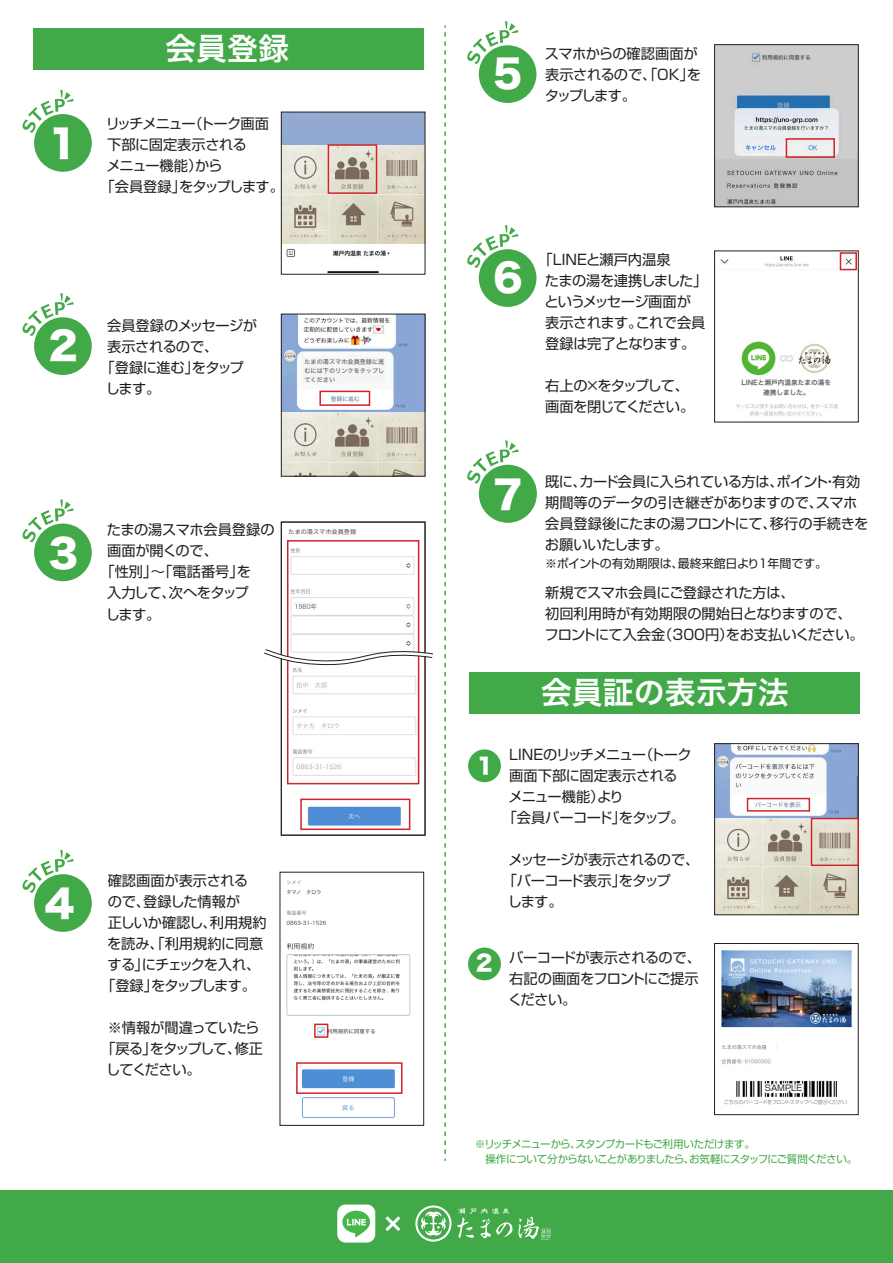
<style>
.page{position:relative;width:893px;height:1263px;background:#fff}
.page>*{position:absolute;margin:0;border:0;box-sizing:border-box;transform-origin:0 0}
.t1{font:38.4px "Hiragino Kaku W8 90 msp RKSJ H";color:#fff}
.t2{font:30.9px "Hiragino Kaku W6 90 msp RKSJ H";color:#fff}
.t3{font:24.45px "Hiragino Kaku W6 90 msp RKSJ H";color:#fff}
.t4{font:21.75px "Hiragino Kaku W8 90 msp RKSJ H";color:#fff}
.t5{font:14.25px/21px "Shin Go Pro";letter-spacing:-.035em;color:#231f20}
.t6{font:14.25px/21px "Shin Go Pro";letter-spacing:-.01em;color:#231f20}
.t7{font:14.25px/21px "Shin Go Pro";letter-spacing:-.065em;color:#231f20}
.t8{font:14.25px "Shin Go Pro";color:#231f20}
.t9{font:14.25px "Shin Go Pro";letter-spacing:-.085em;color:#231f20}
.t10{font:14.25px "Shin Go Pro";letter-spacing:-.055em;color:#231f20}
.t11{font:14.25px "Shin Go Pro";letter-spacing:-.07em;color:#231f20}
.t12{font:14.25px "Shin Go Pro";letter-spacing:-.075em;color:#231f20}
.t13{font:14.25px "Shin Go Pro";letter-spacing:-.1em;color:#231f20}
.t14{font:12px "Shin Go Pro";letter-spacing:-.01em;color:#231f20}
.t15{font:10.5px/15px "Shin Go Pro";letter-spacing:-.055em;color:#42a948}
.t16{font:8.25px "Shin Go Pro";color:#231f20}
.t17{font:6.6px/9.3px "Hiragino Kaku W6 90 msp RKSJ H";color:#595d62;text-align:center}
.t18{font:6.15px/9px "Hiragino Kaku W4 90 msp RKSJ H";color:#505152;text-align:justify}
.t19{font:5.1px "Shin Go Pro";letter-spacing:-.065em;color:#898e95}
.t20{font:4.95px "Hiragino Kaku W4 90 msp RKSJ H";color:#7b7c7f}
</style>
<div class="page">
<div style="left:0;top:1191px;width:893px;height:72px;background:#42a948"></div>
<div style="left:337px;top:1204px;width:38px;height:38px;background:#fff;border-radius:8px"></div>
<svg style="left:342px;top:1211px;width:28px;height:26px"></svg>
<svg style="left:415px;top:1205px;width:36px;height:36px"></svg>
<svg style="left:457px;top:1208px;width:94px;height:31px"></svg>
<img style="left:283px;top:521px;width:143px;height:128px">
<svg style="left:444px;top:25px;width:2px;height:1136px"></svg>
<img style="left:716px;top:46px;width:140px;height:159px">
<div style="left:714px;top:44px;width:144px;height:163px;border:1px solid #231f20"></div>
<div style="left:786px;top:138px;width:49px;height:20px;border:2px solid #d1232a"></div>
<img style="left:720px;top:253px;width:136px;height:163px">
<div style="left:33px;top:28px;width:390px;height:41px;background:#42a948"></div>
<img style="left:283px;top:316px;width:140px;height:97px">
<div style="left:319px;top:391px;width:51px;height:15px;border:2px solid #d1232a"></div>
<img style="left:287px;top:665px;width:139px;height:170px">
<div style="left:281px;top:522px;width:144px;height:313px;border:1px solid #231f20"></div>
<div style="left:300px;top:799px;width:110px;height:31px;border:2px solid #d1232a"></div>
<div style="left:287px;top:540px;width:132px;height:244px;border:2px solid #d1232a"></div>
<svg style="left:264px;top:649px;width:169px;height:16px"></svg>
<img style="left:286px;top:880px;width:125px;height:238px">
<div style="left:280px;top:872px;width:144px;height:253px;border:1px solid #231f20"></div>
<div style="left:840px;top:252px;width:17px;height:18px;border:2px solid #d1232a"></div>
<img style="left:716px;top:745px;width:140px;height:73px">
<div style="left:470px;top:672px;width:390px;height:42px;background:#42a948"></div>
<div style="left:747px;top:798px;width:63px;height:14px;border:2px solid #d1232a"></div>
<img style="left:721px;top:950px;width:131px;height:147px">
<div style="left:714px;top:943px;width:144px;height:172px;border:1px solid #231f20"></div>
<svg style="left:762px;top:1065px;width:43px;height:32px"></svg>
<div style="left:34px;top:114px;width:58px;height:58px;background:#42a948;border-radius:50%"></div>
<svg style="left:22px;top:90px;width:52px;height:43px"></svg>
<div style="left:34px;top:317px;width:58px;height:58px;background:#42a948;border-radius:50%"></div>
<svg style="left:22px;top:293px;width:52px;height:43px"></svg>
<div style="left:34px;top:523px;width:58px;height:58px;background:#42a948;border-radius:50%"></div>
<svg style="left:22px;top:499px;width:52px;height:43px"></svg>
<div style="left:34px;top:874px;width:58px;height:58px;background:#42a948;border-radius:50%"></div>
<svg style="left:22px;top:850px;width:52px;height:43px"></svg>
<div style="left:479px;top:45px;width:57px;height:58px;background:#42a948;border-radius:50%"></div>
<svg style="left:467px;top:21px;width:51px;height:43px"></svg>
<div style="left:479px;top:249px;width:57px;height:58px;background:#42a948;border-radius:50%"></div>
<svg style="left:467px;top:225px;width:51px;height:43px"></svg>
<div style="left:479px;top:465px;width:58px;height:58px;background:#42a948;border-radius:50%"></div>
<svg style="left:467px;top:440px;width:52px;height:44px"></svg>
<div style="left:468px;top:749px;width:33px;height:33px;background:#42a948;border-radius:50%"></div>
<div style="left:468px;top:947px;width:33px;height:33px;background:#42a948;border-radius:50%"></div>
<div style="left:314px;top:1023px;width:14px;height:15px;border:2px solid #d1232a"></div>
<div style="left:296px;top:1062px;width:106px;height:32px;border:2px solid #d1232a"></div>
<img style="left:281px;top:114px;width:144px;height:161px">
<img style="left:283px;top:145px;width:140px;height:98px">
<div style="left:328px;top:144px;width:49px;height:50px;border:2px solid #d1232a"></div>
<div style="left:281px;top:112px;width:144px;height:162px;border:1px solid #231f20"></div>
<div style="left:302px;top:357px;width:82px;height:26px;background:#f5f5f4"></div>
<img style="left:283px;top:413px;width:140px;height:61px">
<div style="left:290px;top:526px;width:103px;height:9px;background:#fff"></div>
<img style="left:716px;top:818px;width:140px;height:95px">
<div style="left:714px;top:743px;width:144px;height:172px;border:1px solid #231f20"></div>
<div style="left:811px;top:818px;width:48px;height:48px;border:2px solid #d1232a"></div>
<div style="left:719px;top:1043px;width:57px;height:8px;background:#fff"></div>
<h1 class="t1" style="left:48px;top:123px;width:31px">1</h1>
<h2 class="t2" style="left:165px;top:32px;width:125px">会員登録</h2>
<p class="t11" style="left:106px;top:112px;width:165px">リッチメニュー（トーク画面</p>
<p class="t5" style="left:107px;top:133px;width:141px">下部に固定表示される</p>
<p class="t9" style="left:106px;top:154px;width:117px">メニュー機能）から</p>
<p class="t10" style="left:100px;top:175px;width:185px">「会員登録」をタップします。</p>
<h1 class="t1" style="left:48px;top:326px;width:31px">2</h1>
<p class="t5" style="left:107px;top:314px;width:152px">会員登録のメッセージが</p>
<p class="t5" style="left:107px;top:335px;width:113px">表示されるので、</p>
<p class="t5" style="left:100px;top:356px;width:145px">「登録に進む」をタップ</p>
<p class="t5" style="left:106px;top:377px;width:56px">します。</p>
<p class="t18" style="left:304px;top:357px;width:81px">たまの湯スマホ会員登録に進むには下のリンクをタップしてください</p>
<h1 class="t1" style="left:48px;top:533px;width:31px">3</h1>
<p class="t5" style="left:107px;top:518px;width:169px">たまの湯スマホ会員登録の</p>
<p class="t6" style="left:107px;top:539px;width:112px">画面が開くので、</p>
<p class="t5" style="left:100px;top:560px;width:152px">「性別」～「電話番号」を</p>
<p class="t7" style="left:107px;top:581px;width:143px">入力して、次へをタップ</p>
<p class="t5" style="left:106px;top:602px;width:56px">します。</p>
<p class="t18" style="left:288px;top:528px;width:69px">たまの湯スマホ会員登録</p>
<h1 class="t1" style="left:45px;top:883px;width:31px">4</h1>
<p class="t6" style="left:108px;top:868px;width:142px">確認画面が表示される</p>
<p class="t6" style="left:108px;top:889px;width:134px">ので、登録した情報が</p>
<p class="t6" style="left:108px;top:910px;width:161px">正しいか確認し、利用規約</p>
<p class="t8" style="left:107px;top:932px;width:158px">を読み、「利用規約に同意</p>
<p class="t7" style="left:108px;top:952px;width:154px">する」にチェックを入れ、</p>
<p class="t13" style="left:101px;top:974px;width:156px">「登録」をタップします。</p>
<p class="t6" style="left:108px;top:1015px;width:153px">※情報が間違っていたら</p>
<p class="t12" style="left:101px;top:1037px;width:164px">「戻る」をタップして、修正</p>
<p class="t5" style="left:106px;top:1057px;width:96px">してください。</p>
<h3 class="t3" style="left:381px;top:1212px;width:26px">×</h3>
<h1 class="t1" style="left:493px;top:53px;width:31px">5</h1>
<p class="t5" style="left:545px;top:42px;width:158px">スマホからの確認画面が表示されるので、「ＯＫ」をタップします。</p>
<h1 class="t1" style="left:493px;top:257px;width:31px">6</h1>
<p class="t5" style="left:544px;top:248px;width:165px;text-indent:-6px">「LINEと瀬戸内温泉<br>たまの湯を連携しました」というメッセージ画面が表示されます。これで会員登録は完了となります。</p>
<p class="t7" style="left:545px;top:374px;width:151px">右上の×をタップして、画面を閉じてください。</p>
<p class="t17" style="left:741px;top:378px;width:91px">LINEと瀬戸内温泉たまの湯を連携しました。</p>
<h1 class="t1" style="left:493px;top:474px;width:31px">7</h1>
<p class="t5" style="left:545px;top:469px;width:325px">既に、カード会員に入られている方は、ポイント・有効期間等のデータの引き継ぎがありますので、スマホ会員登録後にたまの湯フロントにて、移行の手続きをお願いいたします。</p>
<p class="t14" style="left:545px;top:553px;width:284px">※ポイントの有効期限は、最終来館日より1年間です。</p>
<p class="t6" style="left:545px;top:580px;width:321px">新規でスマホ会員にご登録された方は、<br>初回利用時が有効期限の開始日となりますので、フロントにて入会金（300円）をお支払いください。</p>
<h2 class="t2" style="left:541px;top:676px;width:249px">会員証の表示方法</h2>
<h3 class="t4" style="left:477px;top:754px;width:18px">1</h3>
<h3 class="t4" style="left:476px;top:951px;width:18px">2</h3>
<p class="t7" style="left:509px;top:742px;width:184px">LINEのリッチメニュー（トーク</p>
<p class="t8" style="left:509px;top:764px;width:170px">画面下部に固定表示される</p>
<p class="t9" style="left:509px;top:785px;width:117px">メニュー機能）より</p>
<p class="t5" style="left:503px;top:805px;width:184px">「会員バーコード」をタップ。</p>
<p class="t5" style="left:509px;top:847px;width:192px">メッセージが表示されるので、</p>
<p class="t5" style="left:503px;top:868px;width:170px">「バーコード表示」をタップ</p>
<p class="t5" style="left:508px;top:889px;width:56px">します。</p>
<p class="t5" style="left:508px;top:945px;width:194px">バーコードが表示されるので、右記の画面をフロントにご提示ください。</p>
<p class="t20" style="left:722px;top:1044px;width:46px">たまの湯スマホ会員</p>
<p class="t16" style="left:765px;top:1081px;width:39px">SAMPLE</p>
<p class="t19" style="left:724px;top:1098px;width:124px">こちらのバーコードをフロントスタッフへご提示ください</p>
<p class="t15" style="left:475px;top:1135px;width:384px">※リッチメニューから、スタンプカードもご利用いただけます。<br>　操作について分からないことがありましたら、お気軽にスタッフにご質問ください。</p>
</div>
